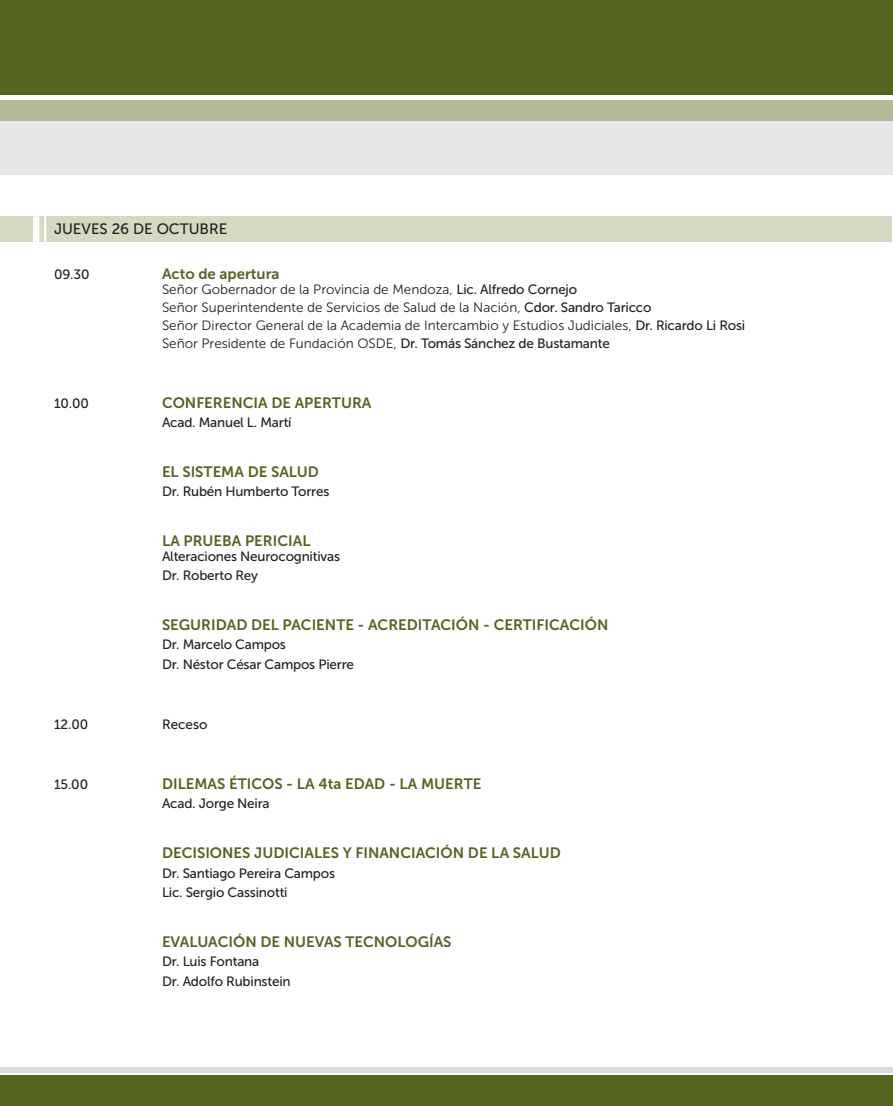
<style>
.page{position:relative;width:893px;height:1106px;background:#fff}
.page>*{position:absolute;margin:0;border:0;box-sizing:border-box;transform-origin:0 0}
.t1{font:15px "Museo Sans 700";color:#566421}
.t2{font:15px "Museo Sans 500";color:#231f20}
.t3{font:13.5px/18px "Museo Sans 300";color:#231f20}
.t4{font:13.5px "Museo Sans 500";letter-spacing:-.015em;color:#231f20}
.s1{font-family:"Museo Sans 500"}
</style>
<div class="page">
<div style="left:0;top:0;width:893px;height:95px;background:#566421"></div>
<div style="left:0;top:100px;width:893px;height:27px;background:#b2ba95"></div>
<div style="left:0;top:1075px;width:893px;height:31px;background:#566421"></div>
<div style="left:0;top:1067px;width:893px;height:6px;background:#d8d9db"></div>
<div style="left:0;top:121px;width:893px;height:54px;background:#e6e7e9"></div>
<div style="left:0;top:216px;width:892px;height:26px;background:#d4d9c3"></div>
<hr style="left:44px;top:216px;width:2px;height:26px;background:#fff">
<div style="left:33px;top:216px;width:6px;height:26px;background:#fff"></div>
<p class="t2" style="left:54px;top:220px;width:175px">JUEVES 26 DE OCTUBRE</p>
<p class="t4" style="left:54px;top:267px;width:37px">09.30</p>
<p class="t1" style="left:162px;top:265px;width:119px">Acto de apertura</p>
<p class="t3" style="left:162px;top:280px;width:417px">Señor Gobernador de la Provincia de Mendoza, <span class="s1">Lic. Alfredo Cornejo</span></p>
<p class="t3" style="left:162px;top:298px;width:491px">Señor Superintendente de Servicios de Salud de la Nación, <span class="s1">Cdor. Sandro Taricco</span></p>
<p class="t3" style="left:162px;top:316px;width:585px">Señor Director General de la Academia de Intercambio y Estudios Judiciales, <span class="s1">Dr. Ricardo Li Rosi<br></span>Señor Presidente de Fundación OSDE, <span class="s1">Dr. Tomás Sánchez de Bustamante</span></p>
<p class="t4" style="left:54px;top:396px;width:36px">10.00</p>
<p class="t1" style="left:162px;top:394px;width:211px">CONFERENCIA DE APERTURA</p>
<p class="t4" style="left:162px;top:415px;width:131px">Acad. Manuel L. Martí</p>
<p class="t1" style="left:162px;top:463px;width:158px">EL SISTEMA DE SALUD</p>
<p class="t4" style="left:162px;top:484px;width:169px">Dr. Rubén Humberto Torres</p>
<p class="t1" style="left:162px;top:532px;width:150px">LA PRUEBA PERICIAL</p>
<p class="t4" style="left:162px;top:549px;width:180px">Alteraciones Neurocognitivas</p>
<p class="t4" style="left:162px;top:568px;width:98px">Dr. Roberto Rey</p>
<p class="t1" style="left:162px;top:616px;width:448px">SEGURIDAD DEL PACIENTE - ACREDITACIÓN - CERTIFICACIÓN</p>
<p class="t4" style="left:162px;top:637px;width:126px">Dr. Marcelo Campos</p>
<p class="t4" style="left:162px;top:657px;width:193px">Dr. Néstor César Campos Pierre</p>
<p class="t4" style="left:54px;top:717px;width:36px">12.00</p>
<p class="t4" style="left:162px;top:717px;width:47px">Receso</p>
<p class="t4" style="left:54px;top:777px;width:36px">15.00</p>
<p class="t1" style="left:162px;top:775px;width:321px">DILEMAS ÉTICOS - LA 4ta EDAD - LA MUERTE</p>
<p class="t4" style="left:162px;top:796px;width:109px">Acad. Jorge Neira</p>
<p class="t1" style="left:162px;top:844px;width:400px">DECISIONES JUDICIALES Y FINANCIACIÓN DE LA SALUD</p>
<p class="t4" style="left:162px;top:865px;width:175px">Dr. Santiago Pereira Campos</p>
<p class="t4" style="left:162px;top:885px;width:127px">Lic. Sergio Cassinotti</p>
<p class="t1" style="left:162px;top:933px;width:291px">EVALUACIÓN DE NUEVAS TECNOLOGÍAS</p>
<p class="t4" style="left:162px;top:954px;width:99px">Dr. Luis Fontana</p>
<p class="t4" style="left:162px;top:973px;width:130px">Dr. Adolfo Rubinstein</p>
</div>
